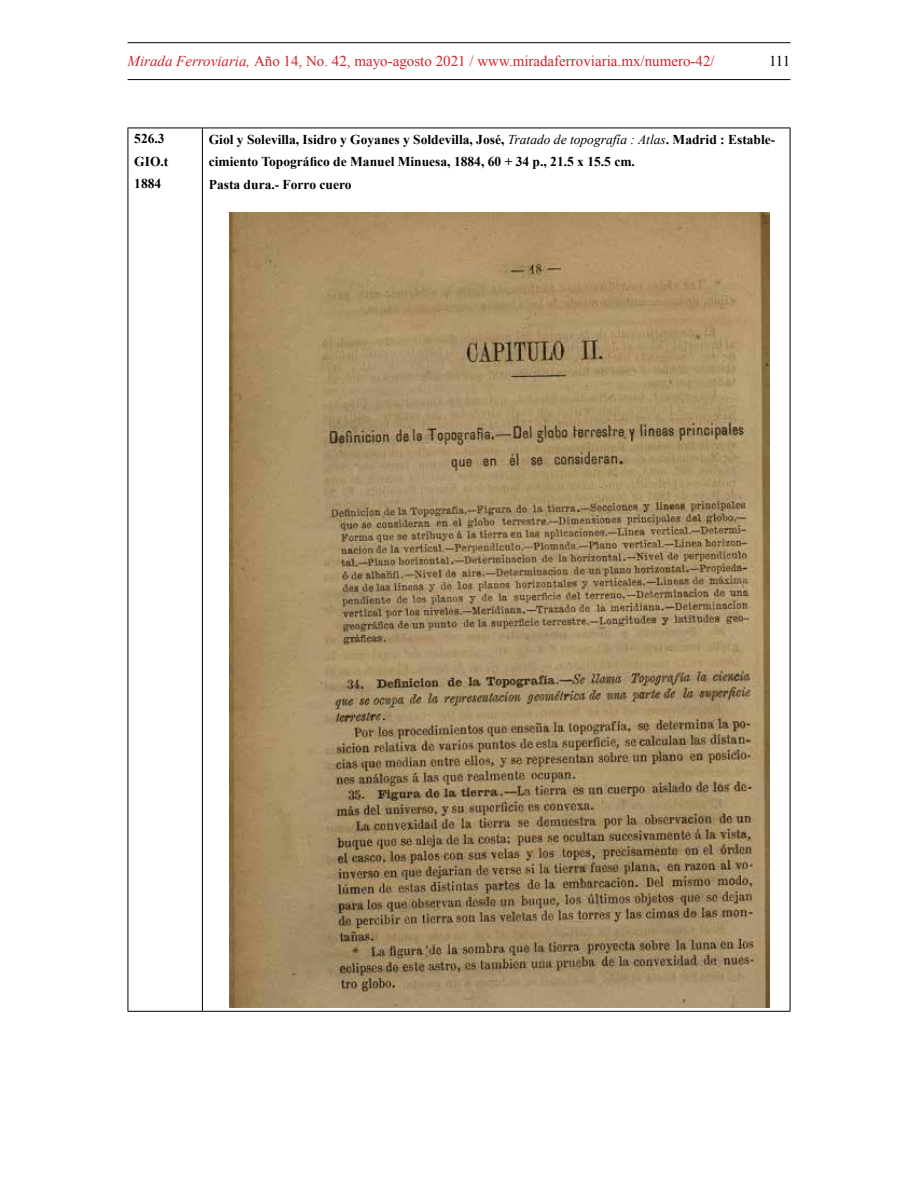
<style>
.page{position:relative;width:918px;height:1188px;background:#fff}
.page>*{position:absolute;margin:0;border:0;box-sizing:border-box;transform-origin:0 0}
.t1{font:15px "Times New Roman";color:#d2232a}
.t2{font:15px "Times New Roman";color:#000}
.t3{font:700 13.5px/22.5px "Times New Roman";color:#000}
.s1{font-style:italic}
.s2{font-weight:400;font-style:italic}
</style>
<div class="page">
<hr style="left:128px;top:42px;width:662px;height:1px;background:#000">
<hr style="left:128px;top:79px;width:662px;height:1px;background:#000">
<hr style="left:128px;top:128px;width:74px;height:1px;background:#000">
<hr style="left:202px;top:128px;width:588px;height:1px;background:#000">
<hr style="left:202px;top:128px;width:1px;height:883px;background:#000">
<hr style="left:128px;top:1011px;width:74px;height:1px;background:#000">
<hr style="left:202px;top:1011px;width:588px;height:1px;background:#000">
<hr style="left:128px;top:128px;width:1px;height:883px;background:#000">
<hr style="left:790px;top:128px;width:1px;height:883px;background:#000">
<img style="left:229px;top:213px;width:541px;height:794px">
<p class="t1" style="left:128px;top:51px;width:589px"><span class="s1">Mirada Ferroviaria,</span> Año 14, No. 42, mayo-agosto 2021 / www.miradaferroviaria.mx/numero-42/</p>
<p class="t2" style="left:769px;top:51px;width:23px">111</p>
<p class="t3" style="left:134px;top:127px;width:36px">526.3<br>GIO.t<br>1884</p>
<p class="t3" style="left:209px;top:128px;width:568px">Giol y Solevilla, Isidro y Goyanes y Soldevilla, José, <span class="s2">Tratado de topografía : Atlas</span>. Madrid : Estable&shy;cimiento Topográfico de Manuel Minuesa, 1884, 60 + 34 p., 21.5 x 15.5 cm.<br>Pasta dura.- Forro cuero</p>
</div>
